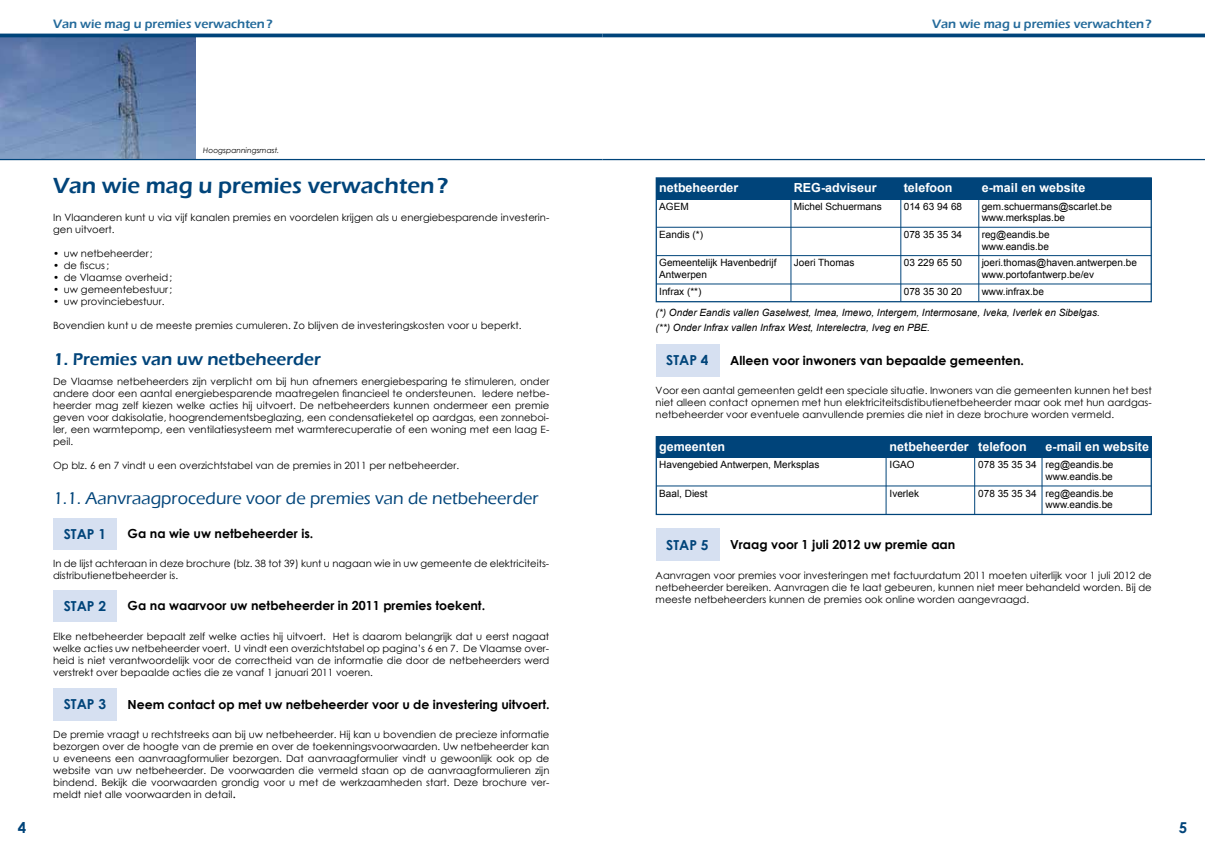
<style>
.page{position:relative;width:1205px;height:851px;background:#fff}
.page>*{position:absolute;margin:0;border:0;box-sizing:border-box;transform-origin:0 0}
.t1{font:600 22.5px "Eras ITC";color:#00447a}
.t2{font:500 17.5px "Eras ITC";color:#00447a}
.t3{font:600 17.5px "Eras ITC";color:#00447a}
.t4{font:700 15px "Century Gothic";color:#00447a}
.t5{font:700 13.75px "Century Gothic";color:#00447a}
.t6{font:700 12.5px "Century Gothic";color:#000}
.t7{font:700 12.5px "Arial";color:#fff}
.t8{font:600 12.5px "Eras ITC";color:#256b9b}
.t9{font:10px/12px "Century Gothic";color:#000;text-align:justify}
.t10{font:10px/11.9px "Arial";color:#000}
.t11{font:italic 10px/15px "Arial";color:#000}
.t12{font:italic 7.5px "Century Gothic";color:#000}
.s1{font-size:12.5px}
</style>
<div class="page">
<div style="left:53px;top:518px;width:64px;height:32px;background:#d6e0f1"></div>
<div style="left:53px;top:589px;width:64px;height:32px;background:#d6e0f1"></div>
<div style="left:656px;top:344px;width:63px;height:32px;background:#d6e0f1"></div>
<div style="left:656px;top:528px;width:63px;height:32px;background:#d6e0f1"></div>
<div style="left:53px;top:687px;width:64px;height:33px;background:#d6e0f1"></div>
<img style="left:0;top:37px;width:195px;height:122px">
<hr style="left:602px;top:159px;width:603px;height:1px;background:#00447a">
<hr style="left:602px;top:34px;width:603px;height:3px;background:#00447a">
<hr style="left:0;top:159px;width:602px;height:1px;background:#00447a">
<hr style="left:0;top:34px;width:602px;height:3px;background:#00447a">
<div style="left:656px;top:177px;width:496px;height:125px;border:1px solid #00447a"></div>
<div style="left:656px;top:178px;width:495px;height:21px;background:#00447a"></div>
<hr style="left:978px;top:198px;width:1px;height:103px;background:#00447a">
<hr style="left:900px;top:198px;width:1px;height:103px;background:#00447a">
<hr style="left:790px;top:198px;width:1px;height:103px;background:#00447a">
<hr style="left:656px;top:227px;width:495px;height:1px;background:#00447a">
<hr style="left:656px;top:255px;width:495px;height:1px;background:#00447a">
<hr style="left:656px;top:284px;width:495px;height:1px;background:#00447a">
<div style="left:656px;top:436px;width:496px;height:79px;border:1px solid #00447a"></div>
<div style="left:656px;top:436px;width:495px;height:22px;background:#00447a"></div>
<hr style="left:1041px;top:453px;width:1px;height:61px;background:#00447a">
<hr style="left:974px;top:453px;width:1px;height:61px;background:#00447a">
<hr style="left:886px;top:453px;width:1px;height:61px;background:#00447a">
<hr style="left:656px;top:485px;width:495px;height:1px;background:#00447a">
<p class="t8" style="left:53px;top:17px;width:221px">Van wie mag u premies verwachten?</p>
<p class="t8" style="left:932px;top:17px;width:221px">Van wie mag u premies verwachten?</p>
<p class="t12" style="left:203px;top:144px;width:78px">Hoogspanningsmast.</p>
<h1 class="t1" style="left:53px;top:172px;width:397px">Van wie mag u premies verwachten?</h1>
<p class="t9" style="left:53px;top:211px;width:498px">In Vlaanderen kunt u via vijf kanalen premies en voordelen krijgen als u energiebesparende investerin&shy;gen uitvoert.</p>
<p class="t9" style="left:53px;top:247px;width:101px">• uw netbeheerder;</p>
<p class="t9" style="left:53px;top:259px;width:57px">• de fiscus;</p>
<p class="t9" style="left:53px;top:271px;width:121px">• de Vlaamse overheid;</p>
<p class="t9" style="left:53px;top:283px;width:121px">• uw gemeentebestuur;</p>
<p class="t9" style="left:53px;top:295px;width:113px">• uw provinciebestuur.</p>
<p class="t9" style="left:53px;top:319px;width:470px">Bovendien kunt u de meeste premies cumuleren. Zo blijven de investeringskosten voor u beperkt.</p>
<h2 class="t3" style="left:53px;top:349px;width:269px">1. Premies van uw netbeheerder</h2>
<p class="t9" style="left:53px;top:375px;width:498px">De Vlaamse netbeheerders zijn verplicht om bij hun afnemers energiebesparing te stimuleren, onder andere door een aantal energiebesparende maatregelen financieel te ondersteunen. Iedere netbe&shy;heerder mag zelf kiezen welke acties hij uitvoert. De netbeheerders kunnen ondermeer een premie geven voor dakisolatie, hoogrendementsbeglazing, een condensatieketel op aardgas, een zonneboi&shy;ler, een warmtepomp, een ventilatiesysteem met warmterecuperatie of een woning met een laag E&shy;peil.</p>
<p class="t9" style="left:53px;top:459px;width:407px">Op blz. 6 en 7 vindt u een overzichtstabel van de premies in 2011 per netbeheerder.</p>
<h2 class="t2" style="left:53px;top:488px;width:487px">1.1. Aanvraagprocedure voor de premies van de netbeheerder</h2>
<h3 class="t5" style="left:64px;top:523px;width:44px">STAP 1</h3>
<p class="t6" style="left:128px;top:524px;width:187px">Ga na wie uw netbeheerder is.</p>
<p class="t9" style="left:53px;top:557px;width:498px">In de lijst achteraan in deze brochure (blz. 38 tot 39) kunt u nagaan wie in uw gemeente de elektriciteits&shy;distributienetbeheerder is.</p>
<h3 class="t5" style="left:64px;top:595px;width:44px">STAP 2</h3>
<p class="t6" style="left:128px;top:596px;width:359px">Ga na waarvoor uw netbeheerder in 2011 premies toekent.</p>
<p class="t9" style="left:53px;top:630px;width:498px">Elke netbeheerder bepaalt zelf welke acties hij uitvoert. Het is daarom belangrijk dat u eerst nagaat welke acties uw netbeheerder voert. U vindt een overzichtstabel op pagina’s 6 en 7. De Vlaamse over&shy;heid is niet verantwoordelijk voor de correctheid van de informatie die door de netbeheerders werd verstrekt over bepaalde acties die ze vanaf 1 januari 2011 voeren.</p>
<h3 class="t5" style="left:64px;top:693px;width:44px">STAP 3</h3>
<p class="t6" style="left:128px;top:694px;width:424px">Neem contact op met uw netbeheerder voor u de investering uitvoert.</p>
<p class="t9" style="left:53px;top:728px;width:498px">De premie vraagt u rechtstreeks aan bij uw netbeheerder. Hij kan u bovendien de precieze informatie bezorgen over de hoogte van de premie en over de toekenningsvoorwaarden. Uw netbeheerder kan u eveneens een aanvraagformulier bezorgen. Dat aanvraagformulier vindt u gewoonlijk ook op de website van uw netbeheerder. De voorwaarden die vermeld staan op de aanvraagformulieren zijn bindend. Bekijk die voorwaarden grondig voor u met de werkzaamheden start. Deze brochure ver&shy;meldt niet alle voorwaarden in detail<span class="s1">.</span></p>
<p class="t7" style="left:659px;top:179px;width:81px">netbeheerder</p>
<p class="t7" style="left:794px;top:179px;width:84px">REG-adviseur</p>
<p class="t7" style="left:904px;top:179px;width:50px">telefoon</p>
<p class="t7" style="left:982px;top:179px;width:105px">e-mail en website</p>
<p class="t10" style="left:659px;top:200px;width:31px">AGEM</p>
<p class="t10" style="left:794px;top:200px;width:89px">Michel Schuermans</p>
<p class="t10" style="left:904px;top:200px;width:60px">014 63 94 68</p>
<p class="t10" style="left:982px;top:200px;width:132px">gem.schuermans@scarlet.be www.merksplas.be</p>
<p class="t10" style="left:659px;top:228px;width:45px">Eandis (*)</p>
<p class="t10" style="left:904px;top:228px;width:60px">078 35 35 34</p>
<p class="t10" style="left:982px;top:228px;width:69px">reg@eandis.be www.eandis.be</p>
<p class="t10" style="left:659px;top:285px;width:44px">Infrax (**)</p>
<p class="t10" style="left:904px;top:285px;width:60px">078 35 30 20</p>
<p class="t10" style="left:982px;top:285px;width:64px">www.infrax.be</p>
<p class="t10" style="left:982px;top:257px;width:157px">joeri.thomas@haven.antwerpen.be www.portofantwerp.be/ev</p>
<p class="t10" style="left:659px;top:257px;width:119px">Gemeentelijk Havenbedrijf</p>
<p class="t10" style="left:794px;top:257px;width:62px">Joeri Thomas</p>
<p class="t10" style="left:904px;top:257px;width:60px">03 229 65 50</p>
<p class="t10" style="left:659px;top:269px;width:49px">Antwerpen</p>
<p class="t11" style="left:656px;top:305px;width:446px">(*) Onder Eandis vallen Gaselwest, Imea, Imewo, Intergem, Intermosane, Iveka, Iverlek en Sibelgas. (**) Onder Infrax vallen Infrax West, Interelectra, Iveg en PBE.</p>
<h3 class="t5" style="left:666px;top:350px;width:44px">STAP 4</h3>
<p class="t6" style="left:730px;top:350px;width:296px">Alleen voor inwoners van bepaalde gemeenten.</p>
<p class="t9" style="left:655px;top:384px;width:498px">Voor een aantal gemeenten geldt een speciale situatie. Inwoners van die gemeenten kunnen het best niet alleen contact opnemen met hun elektriciteitsdistibutienetbeheerder maar ook met hun aardgas&shy;netbeheerder voor eventuele aanvullende premies die niet in deze brochure worden vermeld.</p>
<p class="t7" style="left:659px;top:438px;width:67px">gemeenten</p>
<p class="t7" style="left:889px;top:438px;width:139px">netbeheerder telefoon</p>
<p class="t7" style="left:1045px;top:438px;width:105px">e-mail en website</p>
<p class="t10" style="left:659px;top:459px;width:162px">Havengebied Antwerpen, Merksplas</p>
<p class="t10" style="left:889px;top:459px;width:27px">IGAO</p>
<p class="t10" style="left:978px;top:459px;width:137px;text-align:right">078 35 35 34 reg@eandis.be www.eandis.be</p>
<p class="t10" style="left:659px;top:487px;width:50px">Baal, Diest</p>
<p class="t10" style="left:978px;top:487px;width:137px;text-align:right">078 35 35 34 reg@eandis.be www.eandis.be</p>
<p class="t10" style="left:889px;top:487px;width:31px">Iverlek</p>
<h3 class="t5" style="left:666px;top:534px;width:44px">STAP 5</h3>
<p class="t6" style="left:730px;top:535px;width:227px">Vraag voor 1 juli 2012 uw premie aan</p>
<p class="t9" style="left:655px;top:569px;width:498px">Aanvragen voor premies voor investeringen met factuurdatum 2011 moeten uiterlijk voor 1 juli 2012 de netbeheerder bereiken. Aanvragen die te laat gebeuren, kunnen niet meer behandeld worden. Bij de meeste netbeheerders kunnen de premies ook online worden aangevraagd.</p>
<h3 class="t4" style="left:18px;top:816px;width:10px">4</h3>
<h3 class="t4" style="left:1179px;top:816px;width:10px">5</h3>
</div>
